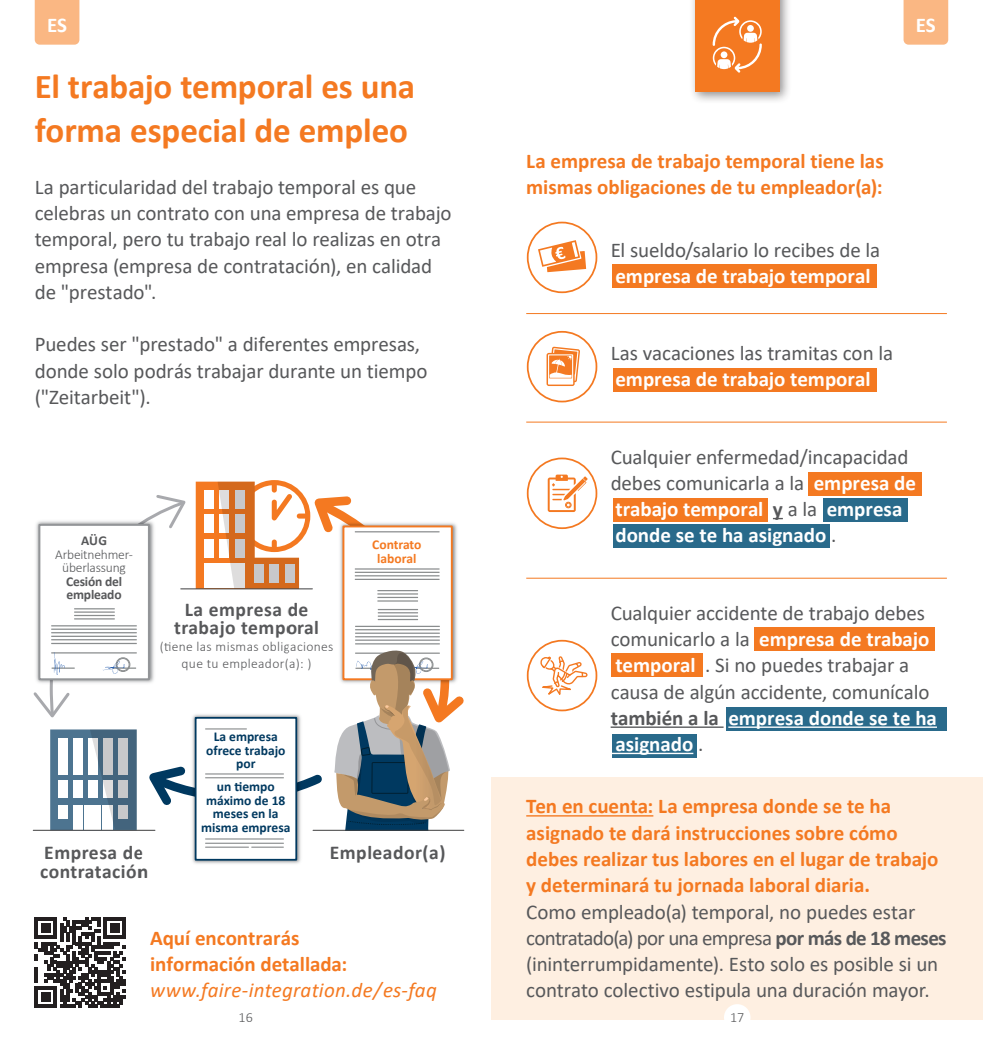
<style>
.page{position:relative;width:983px;height:1042px;background:#fff}
.page>*{position:absolute;margin:0;border:0;box-sizing:border-box;transform-origin:0 0}
.t1{font:700 35px/43.4px "Calibri";letter-spacing:-.005em;color:#f47921}
.t2{font:21px/26.2px "Calibri";letter-spacing:-.005em;color:#57585a}
.t3{font:700 21px/26.2px "Calibri";color:#f47921}
.t4{font:700 21px "Calibri";color:#fff}
.t5{font:italic 21px "Calibri";letter-spacing:.015em;color:#f47921}
.t6{font:700 19.6px/18px "Calibri";letter-spacing:.025em;color:#57585a}
.t7{font:300 14px "Calibri";color:#57585a}
.t8{font:700 13.47px/13.5px "Calibri";color:#003960;text-align:center}
.t9{font:300 13.47px/16.6px "Calibri";letter-spacing:.025em;color:#57585a;text-align:center}
.t10{font:300 13.47px/13.5px "Calibri";letter-spacing:-.015em;color:#57585a;text-align:center}
.t11{font:700 13.47px/13.5px "Calibri";letter-spacing:-.015em;color:#57585a}
.t12{font:700 13.47px/13.5px "Calibri";color:#f47921;text-align:center}
.s1{font-weight:700;color:#fff}
.s2{font-weight:700}
</style>
<div class="page">
<div style="left:491px;top:777px;width:491px;height:242px;background:#feefe1"></div>
<div style="left:723px;top:1004px;width:27px;height:26px;background:#fff;border-radius:50%"></div>
<div style="left:753px;top:627px;width:181px;height:23px;background:#f47921"></div>
<div style="left:611px;top:653px;width:91px;height:24px;background:#f47921"></div>
<hr style="left:33px;top:830px;width:122px;height:1px;background:#3e3e3f">
<img style="left:140px;top:830px;width:173px;height:34px">
<div style="left:195px;top:718px;width:101px;height:142px;background:#fff"></div>
<div style="left:195px;top:717px;width:102px;height:143px;border:2px solid #003960"></div>
<hr style="left:205px;top:842px;width:79px;height:2px;background:#8a8d8e">
<hr style="left:205px;top:846px;width:44px;height:2px;background:#8a8d8e">
<hr style="left:251px;top:846px;width:33px;height:2px;background:#8a8d8e">
<hr style="left:205px;top:838px;width:79px;height:1px;background:#8a8d8e">
<svg style="left:33px;top:480px;width:431px;height:350px"></svg>
<hr style="left:313px;top:830px;width:150px;height:1px;background:#3e3e3f">
<svg style="left:35px;top:917px;width:91px;height:91px"></svg>
<div style="left:612px;top:265px;width:264px;height:23px;background:#f47921"></div>
<div style="left:613px;top:369px;width:263px;height:23px;background:#f47921"></div>
<div style="left:808px;top:472px;width:113px;height:23px;background:#f47921"></div>
<div style="left:725px;top:707px;width:221px;height:23px;background:#296a8b"></div>
<div style="left:611px;top:734px;width:85px;height:23px;background:#296a8b"></div>
<div style="left:612px;top:498px;width:155px;height:23px;background:#f47921"></div>
<div style="left:822px;top:498px;width:84px;height:23px;background:#296a8b"></div>
<div style="left:613px;top:525px;width:217px;height:23px;background:#296a8b"></div>
<hr style="left:526px;top:313px;width:420px;height:1px;background:#f47921">
<hr style="left:526px;top:422px;width:420px;height:1px;background:#f47921">
<hr style="left:526px;top:578px;width:420px;height:1px;background:#f47921">
<hr style="left:610px;top:726px;width:113px;height:2px;background:#57585a">
<hr style="left:728px;top:726px;width:208px;height:2px;background:#fff">
<hr style="left:610px;top:753px;width:83px;height:1px;background:#fff">
<hr style="left:526px;top:815px;width:127px;height:1px;background:#f47921">
<div style="left:688px;top:0;width:104px;height:104px;background:#231f20;opacity:.5"></div>
<div style="left:695px;top:0;width:84px;height:91px;background:#f47921"></div>
<svg style="left:712px;top:17px;width:49px;height:56px"></svg>
<svg style="left:538px;top:240px;width:48px;height:32px"></svg>
<div style="left:526px;top:222px;width:71px;height:71px;border:2px solid #f47921;border-radius:50%"></div>
<svg style="left:546px;top:347px;width:34px;height:39px"></svg>
<div style="left:526px;top:331px;width:71px;height:71px;border:2px solid #f47921;border-radius:50%"></div>
<svg style="left:547px;top:474px;width:40px;height:38px"></svg>
<div style="left:526px;top:457px;width:71px;height:72px;border:2px solid #f47921;border-radius:50%"></div>
<svg style="left:540px;top:656px;width:47px;height:39px"></svg>
<div style="left:526px;top:640px;width:71px;height:71px;border:2px solid #f47921;border-radius:50%"></div>
<div style="left:35px;top:0;width:44px;height:45px;background:#fab783"></div>
<div style="left:903px;top:0;width:44px;height:45px;background:#fab783"></div>
<p class="t4" style="left:47px;top:10px;width:21px">ES</p>
<p class="t4" style="left:915px;top:10px;width:21px">ES</p>
<p class="t4" style="left:40px;top:16px;width:25px">DE</p>
<p class="t4" style="left:908px;top:16px;width:25px">DE</p>
<h1 class="t1" style="left:35px;top:64px;width:382px">El trabajo temporal es una forma especial de empleo</h1>
<p class="t2" style="left:35px;top:173px;width:418px">La particularidad del trabajo temporal es que celebras un contrato con una empresa de trabajo temporal, pero tu trabajo real lo realizas en otra empresa (empresa de contratación), en calidad de "prestado".</p>
<p class="t2" style="left:35px;top:331px;width:394px">Puedes ser "prestado" a diferentes empresas, donde solo podrás trabajar durante un tiempo ("Zeitarbeit").</p>
<p class="t11" style="left:81px;top:533px;width:28px">AÜG</p>
<p class="t10" style="left:55px;top:547px;width:79px">Arbeitnehmer&shy;überlassung</p>
<p class="t11" style="left:66px;top:574px;width:57px">Cesión del empleado</p>
<p class="t6" style="left:174px;top:600px;width:146px;text-align:center">La empresa de trabajo temporal</p>
<p class="t9" style="left:160px;top:638px;width:175px">(tiene las mismas obligaciones que tu empleador(a): )</p>
<p class="t12" style="left:372px;top:538px;width:51px">Contrato laboral</p>
<p class="t6" style="left:40px;top:843px;width:109px">Empresa de contratación</p>
<p class="t8" style="left:206px;top:730px;width:81px">La empresa ofrece trabajo por</p>
<p class="t8" style="left:201px;top:779px;width:91px">un tiempo máximo de 18 meses en la misma empresa</p>
<p class="t6" style="left:330px;top:843px;width:117px">Empleador(a)</p>
<p class="t3" style="left:150px;top:924px;width:199px">Aquí encontrarás información detallada:</p>
<p class="t5" style="left:150px;top:976px;width:288px">www.faire-integration.de/es-faq</p>
<p class="t3" style="left:526px;top:147px;width:359px">La empresa de trabajo temporal tiene las mismas obligaciones de tu empleador(a):</p>
<p class="t2" style="left:610px;top:236px;width:271px">El sueldo/salario lo recibes de la</p>
<p class="t4" style="left:615px;top:261px;width:256px">empresa de trabajo temporal</p>
<p class="t2" style="left:610px;top:339px;width:284px">Las vacaciones las tramitas con la</p>
<p class="t4" style="left:615px;top:364px;width:256px">empresa de trabajo temporal</p>
<p class="t2" style="left:610px;top:443px;width:307px">Cualquier enfermedad/incapacidad debes comunicarla a la <span class="s1">empresa de trabajo temporal</span> <span class="s2">y</span> a la <span class="s1">empresa donde se te ha asignado</span> .</p>
<p class="t2" style="left:610px;top:599px;width:328px">Cualquier accidente de trabajo debes comunicarlo a la <span class="s1">empresa de trabajo temporal</span> . Si no puedes trabajar a causa de algún accidente, comunícalo <span class="s2">también a la</span> <span class="s1">empresa donde se te ha asignado</span> .</p>
<p class="t3" style="left:526px;top:793px;width:413px">Ten en cuenta: La empresa donde se te ha asignado te dará instrucciones sobre cómo debes realizar tus labores en el lugar de trabajo y determinará tu jornada laboral diaria.</p>
<p class="t2" style="left:526px;top:898px;width:422px">Como empleado(a) temporal, no puedes estar contratado(a) por una empresa <span class="s2">por más de 18 meses </span>(ininterrumpidamente). Esto solo es posible si un contrato colectivo estipula una duración mayor.</p>
<p class="t7" style="left:238px;top:1008px;width:16px">16</p>
<p class="t7" style="left:730px;top:1008px;width:16px">17</p>
</div>
